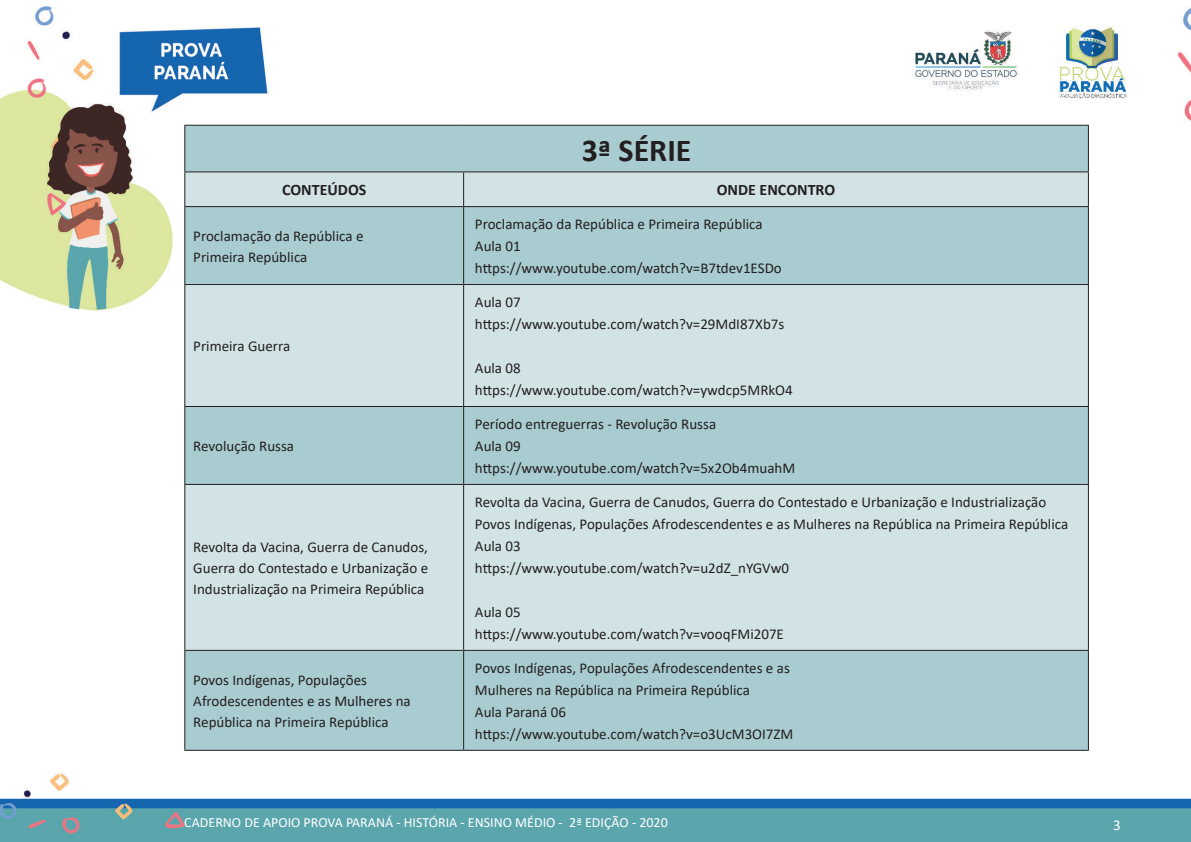
<style>
.page{position:relative;width:1191px;height:842px;background:#fff}
.page>*{position:absolute;margin:0;border:0;box-sizing:border-box;transform-origin:0 0}
.t1{font:700 32px "Calibri";color:#231f20}
.t2{font:700 16px "Calibri";color:#231f20}
.t3{font:15px/21px "Calibri";color:#231f20}
.t4{font:15px "Calibri";color:#fff}
.t5{font:14px "Calibri";color:#fff}
</style>
<div class="page">
<img style="left:0;top:6px;width:1191px;height:836px">
<div style="left:185px;top:126px;width:903px;height:624px;background:#a9ccd0"></div>
<svg style="left:185px;top:172px;width:903px;height:478px;background:#c4dbde"></svg>
<hr style="left:184px;top:125px;width:279px;height:1px;background:#231f20">
<hr style="left:184px;top:126px;width:1px;height:45px;background:#231f20">
<hr style="left:463px;top:125px;width:626px;height:1px;background:#231f20">
<hr style="left:1088px;top:126px;width:1px;height:45px;background:#231f20">
<hr style="left:184px;top:171px;width:279px;height:1px;background:#231f20">
<hr style="left:184px;top:172px;width:1px;height:34px;background:#231f20">
<hr style="left:463px;top:171px;width:626px;height:1px;background:#231f20">
<hr style="left:463px;top:172px;width:1px;height:34px;background:#231f20">
<hr style="left:1088px;top:172px;width:1px;height:34px;background:#231f20">
<hr style="left:184px;top:206px;width:279px;height:1px;background:#231f20">
<hr style="left:184px;top:207px;width:1px;height:77px;background:#231f20">
<hr style="left:463px;top:206px;width:626px;height:1px;background:#231f20">
<hr style="left:463px;top:207px;width:1px;height:77px;background:#231f20">
<hr style="left:1088px;top:207px;width:1px;height:77px;background:#231f20">
<hr style="left:184px;top:284px;width:279px;height:1px;background:#231f20">
<hr style="left:184px;top:285px;width:1px;height:121px;background:#231f20">
<hr style="left:463px;top:284px;width:626px;height:1px;background:#231f20">
<hr style="left:463px;top:285px;width:1px;height:121px;background:#231f20">
<hr style="left:1088px;top:285px;width:1px;height:121px;background:#231f20">
<hr style="left:184px;top:406px;width:279px;height:1px;background:#231f20">
<hr style="left:184px;top:407px;width:1px;height:77px;background:#231f20">
<hr style="left:463px;top:406px;width:626px;height:1px;background:#231f20">
<hr style="left:463px;top:407px;width:1px;height:77px;background:#231f20">
<hr style="left:1088px;top:407px;width:1px;height:77px;background:#231f20">
<hr style="left:184px;top:484px;width:279px;height:1px;background:#231f20">
<hr style="left:184px;top:485px;width:1px;height:165px;background:#231f20">
<hr style="left:463px;top:484px;width:626px;height:1px;background:#231f20">
<hr style="left:463px;top:485px;width:1px;height:165px;background:#231f20">
<hr style="left:1088px;top:485px;width:1px;height:165px;background:#231f20">
<hr style="left:184px;top:650px;width:279px;height:1px;background:#231f20">
<hr style="left:184px;top:651px;width:1px;height:99px;background:#231f20">
<hr style="left:463px;top:650px;width:626px;height:1px;background:#231f20">
<hr style="left:463px;top:651px;width:1px;height:99px;background:#231f20">
<hr style="left:1088px;top:651px;width:1px;height:99px;background:#231f20">
<hr style="left:184px;top:750px;width:279px;height:1px;background:#231f20">
<hr style="left:463px;top:750px;width:626px;height:1px;background:#231f20">
<p class="t1" style="left:582px;top:127px;width:111px">3ª SÉRIE</p>
<p class="t2" style="left:282px;top:179px;width:86px">CONTEÚDOS</p>
<p class="t2" style="left:716px;top:179px;width:120px">ONDE ENCONTRO</p>
<p class="t3" style="left:193px;top:225px;width:172px">Proclamação da República e</p>
<p class="t3" style="left:193px;top:246px;width:116px">Primeira República</p>
<p class="t3" style="left:475px;top:213px;width:289px">Proclamação da República e Primeira República</p>
<p class="t3" style="left:475px;top:235px;width:47px">Aula 01</p>
<p class="t3" style="left:475px;top:257px;width:308px">https://www.youtube.com/watch?v=B7tdev1ESDo</p>
<p class="t3" style="left:193px;top:335px;width:98px">Primeira Guerra</p>
<p class="t3" style="left:193px;top:435px;width:102px">Revolução Russa</p>
<p class="t3" style="left:193px;top:536px;width:236px;text-align:justify">Revolta da Vacina, Guerra de Canudos, Guerra do Contestado e Urbanização e Industrialização na Primeira República</p>
<p class="t3" style="left:193px;top:669px;width:219px">Povos Indígenas, Populações<br>Afrodescendentes e as Mulheres na<br>República na Primeira República</p>
<p class="t3" style="left:475px;top:291px;width:47px">Aula 07</p>
<p class="t3" style="left:475px;top:313px;width:311px">https://www.youtube.com/watch?v=29MdI87Xb7s</p>
<p class="t3" style="left:475px;top:357px;width:47px">Aula 08</p>
<p class="t3" style="left:475px;top:379px;width:319px">https://www.youtube.com/watch?v=ywdcp5MRkO4</p>
<p class="t3" style="left:475px;top:413px;width:243px">Período entreguerras - Revolução Russa</p>
<p class="t3" style="left:475px;top:435px;width:47px">Aula 09</p>
<p class="t3" style="left:475px;top:457px;width:322px">https://www.youtube.com/watch?v=5x2Ob4muahM</p>
<p class="t3" style="left:475px;top:491px;width:595px;line-height:22px">Revolta da Vacina, Guerra de Canudos, Guerra do Contestado e Urbanização e Industrialização<br>Povos Indígenas, Populações Afrodescendentes e as Mulheres na República na Primeira República</p>
<p class="t3" style="left:475px;top:535px;width:47px">Aula 03</p>
<p class="t3" style="left:475px;top:557px;width:316px">https://www.youtube.com/watch?v=u2dZ_nYGVw0</p>
<p class="t3" style="left:475px;top:601px;width:47px">Aula 05</p>
<p class="t3" style="left:475px;top:623px;width:310px">https://www.youtube.com/watch?v=vooqFMi207E</p>
<p class="t3" style="left:475px;top:657px;width:316px">Povos Indígenas, Populações Afrodescendentes e as</p>
<p class="t3" style="left:475px;top:679px;width:276px">Mulheres na República na Primeira República</p>
<p class="t3" style="left:475px;top:701px;width:92px">Aula Paraná 06</p>
<p class="t3" style="left:475px;top:723px;width:320px">https://www.youtube.com/watch?v=o3UcM3OI7ZM</p>
<p class="t5" style="left:184px;top:812px;width:485px">CADERNO DE APOIO PROVA PARANÁ - HISTÓRIA - ENSINO MÉDIO - 2ª EDIÇÃO - 2020</p>
<p class="t4" style="left:1113px;top:814px;width:9px">3</p>
</div>
